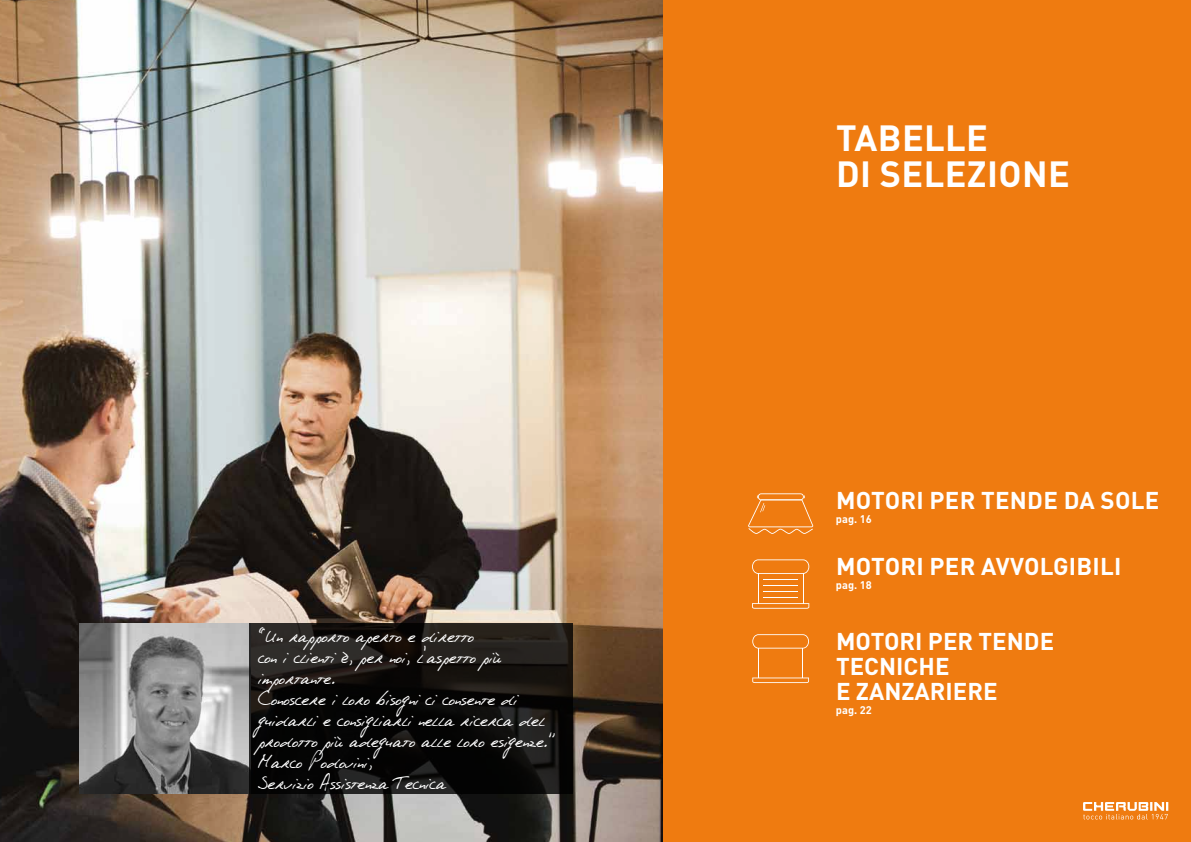
<style>
.page{position:relative;width:1191px;height:842px;background:#fff}
.page>*{position:absolute;margin:0;border:0;box-sizing:border-box;transform-origin:0 0}
.t1{font:700 36px/36px "DINOT";letter-spacing:.01em;color:#fff}
.t2{font:700 24px/25px "DINOT";letter-spacing:.01em;color:#fff}
.t3{font:21px/21px "Phont Phreak's Handwriting";color:#fff}
.t4{font:700 11px "DINOT";color:#fff}
</style>
<div class="page">
<img style="left:0;top:0;width:663px;height:842px">
<div style="left:663px;top:0;width:528px;height:842px;background:#ef7b10"></div>
<svg style="left:1083px;top:802px;width:85px;height:17px"></svg>
<img style="left:80px;top:623px;width:169px;height:170px">
<svg style="left:249px;top:623px;width:324px;height:170px;background:#12100e"></svg>
<svg style="left:748px;top:493px;width:65px;height:41px"></svg>
<svg style="left:752px;top:603px;width:57px;height:6px"></svg>
<svg style="left:752px;top:559px;width:57px;height:15px"></svg>
<hr style="left:757px;top:573px;width:1px;height:31px;background:#fff">
<hr style="left:802px;top:573px;width:1px;height:31px;background:#fff">
<hr style="left:763px;top:579px;width:35px;height:1px;background:#fff">
<hr style="left:763px;top:585px;width:35px;height:1px;background:#fff">
<hr style="left:763px;top:591px;width:35px;height:1px;background:#fff">
<hr style="left:763px;top:597px;width:35px;height:1px;background:#fff">
<svg style="left:752px;top:677px;width:57px;height:6px"></svg>
<svg style="left:752px;top:634px;width:57px;height:14px"></svg>
<hr style="left:758px;top:648px;width:1px;height:30px;background:#fff">
<hr style="left:802px;top:648px;width:1px;height:30px;background:#fff">
<p class="t3" style="left:258px;top:624px;width:299px">“Un rapporto aperto e diretto<br>con i clienti è, per noi, l'aspetto più importante.<br>Conoscere i loro bisogni ci consente di guidarli e consigliarli nella ricerca del prodotto più adeguato alle loro esigenze.”<br>Marco Podovini,<br>Servizio Assistenza Tecnica</p>
<h1 class="t1" style="left:836px;top:117px;width:235px">TABELLE<br>DI SELEZIONE</h1>
<p class="t2" style="left:836px;top:485px;width:35px">MOTO</p>
<p class="t2" style="left:900px;top:485px;width:97px">RIPER TENDE</p>
<p class="t2" style="left:1063px;top:485px;width:53px">DA SOLE</p>
<p class="t4" style="left:836px;top:510px;width:37px">PAG. 16</p>
<p class="t2" style="left:836px;top:551px;width:35px">MOTO</p>
<p class="t2" style="left:900px;top:551px;width:180px">RI PE R AVVOLGIBILI</p>
<p class="t4" style="left:836px;top:576px;width:37px">PAG. 18</p>
<p class="t2" style="left:836px;top:626px;width:35px">MOTO</p>
<p class="t2" style="left:836px;top:626px;width:159px;text-indent:63px">RIPER TENDE<br>TECNICHE<br>E ZANZA</p>
<p class="t2" style="left:930px;top:676px;width:66px">RIERE</p>
<p class="t4" style="left:836px;top:701px;width:37px">PAG. 22</p>
</div>
